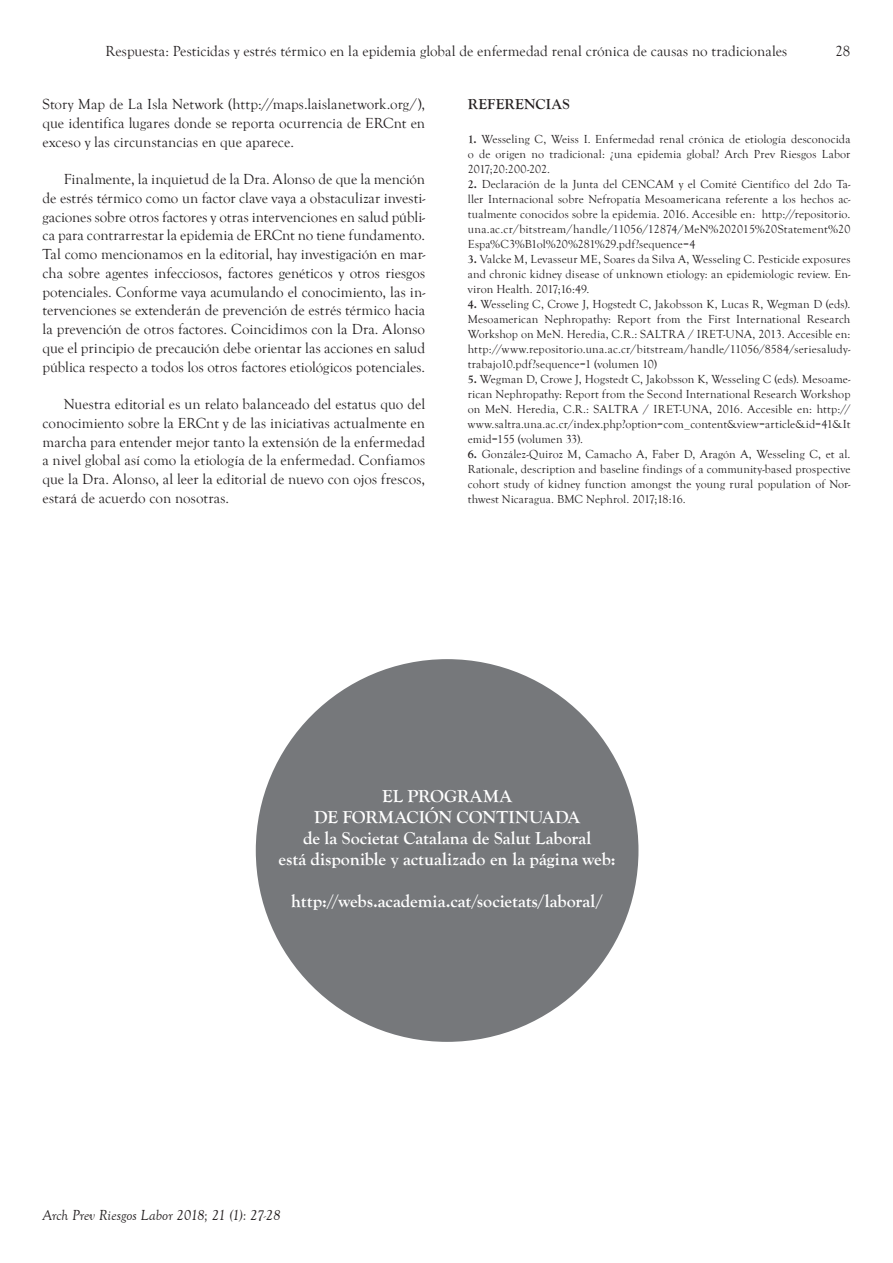
<style>
.page{position:relative;width:893px;height:1263px;background:#fff}
.page>*{position:absolute;margin:0;border:0;box-sizing:border-box;transform-origin:0 0}
.t1{font:700 18px/21px "Goudy Old Style T";color:#fff;text-align:center}
.t2{font:15px/18.8px "Goudy Old Style T";color:#231f20;text-align:justify}
.t3{font:italic 15px "Goudy Old Style T";color:#231f20}
.t4{font:700 15px "Goudy Old Style T";letter-spacing:.015em;color:#231f20}
.t5{font:12px/15px "Goudy Old Style T";letter-spacing:.005em;color:#231f20;text-align:justify}
.s1{font-weight:700}
</style>
<div class="page">
<div style="left:256px;top:659px;width:382px;height:383px;background:#76787b;border-radius:50%"></div>
<p class="t2" style="left:106px;top:42px;width:683px">Respuesta: Pesticidas y estrés térmico en la epidemia global de enfermedad renal crónica de causas no tradicionales</p>
<p class="t2" style="left:835px;top:42px;width:16px">28</p>
<p class="t2" style="left:43px;top:95px;width:384px">Story Map de La Isla Network (http://maps.laislanetwork.org/), que identifica lugares donde se reporta ocurrencia de ERCnt en exceso y las circunstancias en que aparece.</p>
<p class="t2" style="left:43px;top:170px;width:384px;text-indent:21px">Finalmente, la inquietud de la Dra. Alonso de que la mención de estrés térmico como un factor clave vaya a obstaculizar investi&shy;gaciones sobre otros factores y otras intervenciones en salud públi&shy;ca para contrarrestar la epidemia de ERCnt no tiene fundamento.<br>Tal como mencionamos en la editorial, hay investigación en mar&shy;cha sobre agentes infecciosos, factores genéticos y otros riesgos potenciales. Conforme vaya acumulando el conocimiento, las in&shy;tervenciones se extenderán de prevención de estrés térmico hacia la prevención de otros factores. Coincidimos con la Dra. Alonso que el principio de precaución debe orientar las acciones en salud pública respecto a todos los otros factores etiológicos potenciales.</p>
<p class="t2" style="left:43px;top:395px;width:384px;text-indent:21px">Nuestra editorial es un relato balanceado del estatus quo del conocimiento sobre la ERCnt y de las iniciativas actualmente en marcha para entender mejor tanto la extensión de la enfermedad a nivel global así como la etiología de la enfermedad. Confiamos que la Dra. Alonso, al leer la editorial de nuevo con ojos frescos, estará de acuerdo con nosotras.</p>
<p class="t4" style="left:468px;top:96px;width:104px">REFERENCIAS</p>
<p class="t5" style="left:468px;top:132px;width:384px"><span class="s1">1.</span> Wesseling C, Weiss I. Enfermedad renal crónica de etiología desconocida o de origen no tradicional: ¿una epidemia global? Arch Prev Riesgos Labor 2017;20:200-202.</p>
<p class="t5" style="left:468px;top:177px;width:384px"><span class="s1">2.</span> Declaración de la Junta del CENCAM y el Comité Científico del 2do Ta&shy;ller Internacional sobre Nefropatía Mesoamericana referente a los hechos ac&shy;tualmente conocidos sobre la epidemia. 2016. Accesible en: http://repositorio. una.ac.cr/bitstream/handle/11056/12874/MeN%202015%20Statement%20<br>Espa%C3%B1ol%20%281%29.pdf?sequence=4</p>
<p class="t5" style="left:468px;top:252px;width:384px"><span class="s1">3.</span> Valcke M, Levasseur ME, Soares da Silva A, Wesseling C. Pesticide exposures and chronic kidney disease of unknown etiology: an epidemiologic review. En&shy;viron Health. 2017;16:49.</p>
<p class="t5" style="left:468px;top:297px;width:384px"><span class="s1">4.</span> Wesseling C, Crowe J, Hogstedt C, Jakobsson K, Lucas R, Wegman D (eds).<br>Mesoamerican Nephropathy: Report from the First International Research Workshop on MeN. Heredia, C.R.: SALTRA / IRET-UNA, 2013. Accesible en: http://www.repositorio.una.ac.cr/bitstream/handle/11056/8584/seriesaludy&shy;trabajo10.pdf?sequence=1 (volumen 10)</p>
<p class="t5" style="left:468px;top:372px;width:384px"><span class="s1">5.</span> Wegman D, Crowe J, Hogstedt C, Jakobsson K, Wesseling C (eds). Mesoame&shy;rican Nephropathy: Report from the Second International Research Workshop on MeN. Heredia, C.R.: SALTRA / IRET-UNA, 2016. Accesible en: http:// www.saltra.una.ac.cr/index.php?option=com_content&amp;view=article&amp;id=41&amp;It emid=155 (volumen 33).</p>
<p class="t5" style="left:468px;top:447px;width:384px"><span class="s1">6.</span> González-Quiroz M, Camacho A, Faber D, Aragón A, Wesseling C, et al.<br>Rationale, description and baseline findings of a community-based prospective cohort study of kidney function amongst the young rural population of Nor&shy;thwest Nicaragua. BMC Nephrol. 2017;18:16.</p>
<h1 class="t1" style="left:279px;top:786px;width:338px">EL PROGRAMA<br>DE FORMACIÓN CONTINUADA<br>de la Societat Catalana de Salut Laboral<br>está disponible y actualizado en la página web:</h1>
<h1 class="t1" style="left:291px;top:891px;width:313px">http://webs.academia.cat/societats/laboral/</h1>
<p class="t3" style="left:43px;top:1207px;width:240px">Arch Prev Riesgos Labor 2018; 21 (1): 27-28</p>
</div>
